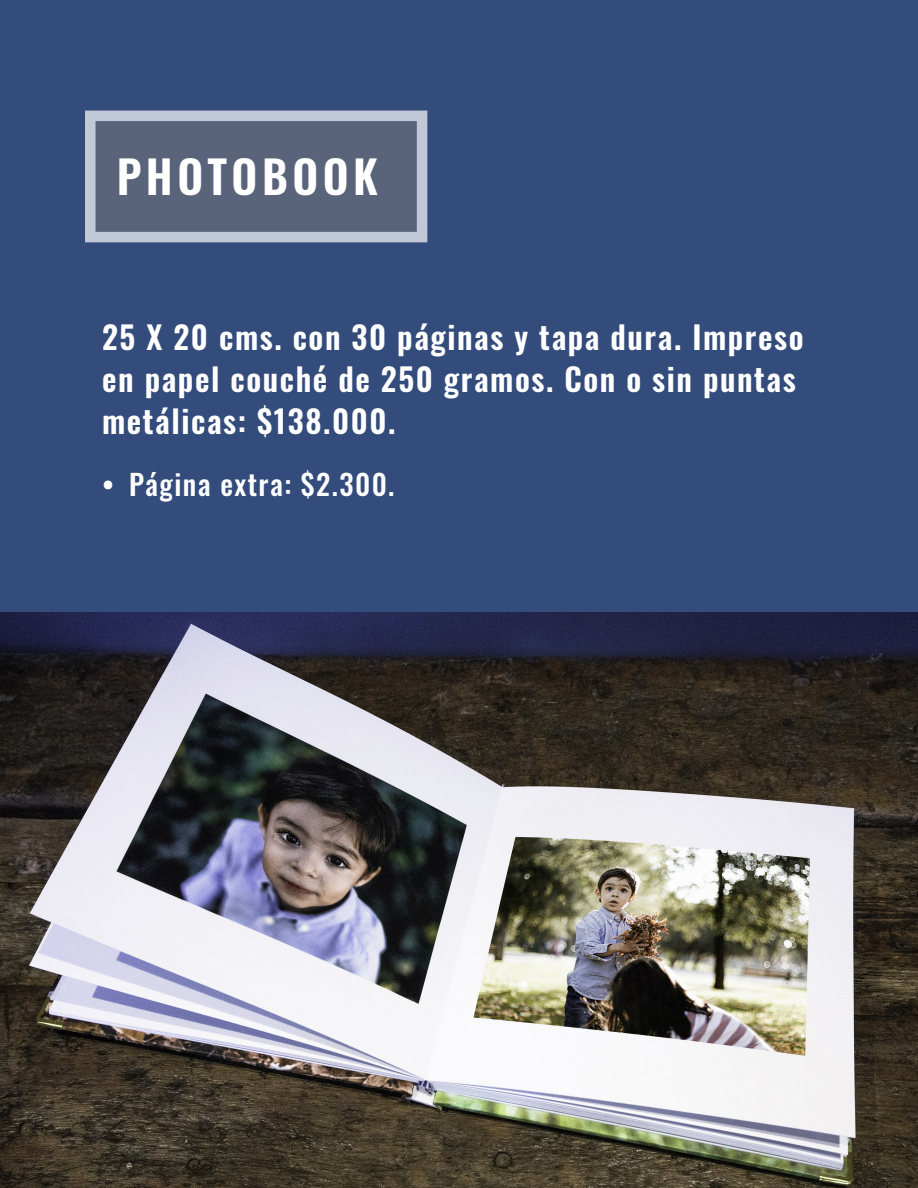
<style>
.page{position:relative;width:918px;height:1188px;background:#fff}
.page>*{position:absolute;margin:0;border:0;box-sizing:border-box;transform-origin:0 0}
.t1{font:600 45px "Oswald";letter-spacing:.1em;color:#fff}
.t2{font:600 31.5px/42px "Oswald";letter-spacing:.05em;color:#fff}
.t3{font:500 28.5px "Oswald";letter-spacing:.05em;color:#fff}
</style>
<div class="page">
<img style="left:0;top:612px;width:918px;height:576px">
<div style="left:0;top:0;width:918px;height:612px;background:#334c7c"></div>
<svg style="left:85px;top:111px;width:342px;height:131px;background:#6e778c"></svg>
<p class="t1" style="left:117px;top:136px;width:263px">PHOTOBOOK</p>
<p class="t2" style="left:102px;top:314px;width:703px">25 X 20 cms. con 30 páginas y tapa dura. Impreso en papel couché de 250 gramos. Con o sin puntas metálicas: $138.000.</p>
<p class="t3" style="left:102px;top:459px;width:294px">• Página extra: $2.300.</p>
</div>
